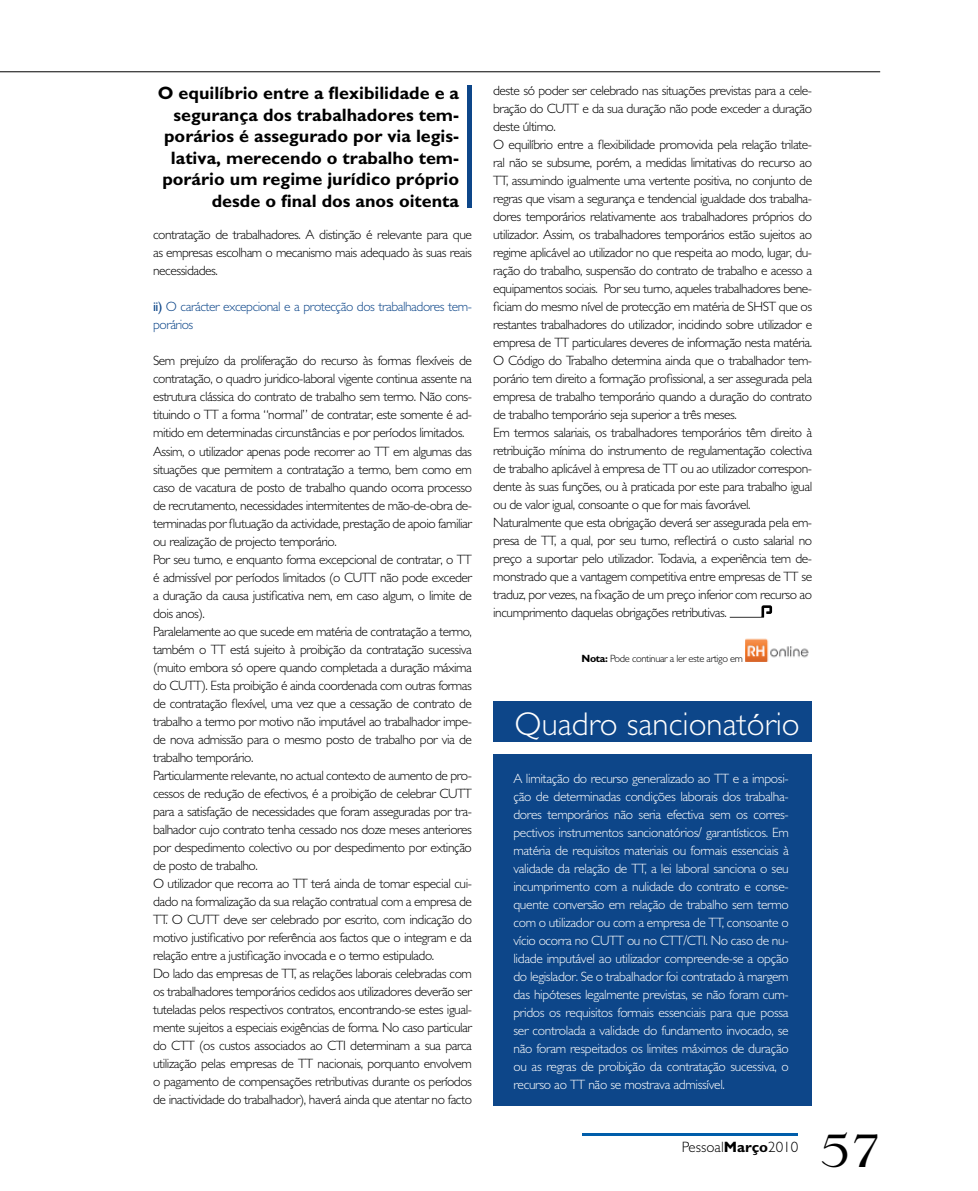
<style>
.page{position:relative;width:978px;height:1191px;background:#fff}
.page>*{position:absolute;margin:0;border:0;box-sizing:border-box;transform-origin:0 0}
.t1{font:45px "Lingwood";color:#000}
.t2{font:300 33px "Gentle Sans";color:#fff}
.t3{font:700 18px/21.6px "Gentle Sans";color:#000;text-align:right}
.t4{font:300 15px "Gentle Sans";color:#000}
.t5{font:300 13.5px/18px "Gentle Sans";letter-spacing:-.035em;color:#000}
.t6{font:300 13.5px/18px "Gentle Sans";letter-spacing:-.025em;color:#fff;text-align:justify}
.t7{font:300 13.5px/18px "Gentle Sans";letter-spacing:-.035em;color:#0d4689}
.t8{font:300 10.5px "Gentle Sans";letter-spacing:-.035em;color:#000}
.s1{font-weight:400}
.s2{font-weight:700}
</style>
<div class="page">
<svg style="left:730px;top:605px;width:42px;height:12px"></svg>
<hr style="left:0;top:71px;width:880px;height:1px;background:#000">
<hr style="left:468px;top:85px;width:4px;height:123px;background:#0d4689">
<div style="left:493px;top:754px;width:319px;height:352px;background:#0d4689"></div>
<div style="left:493px;top:701px;width:319px;height:41px;background:#0d4689"></div>
<hr style="left:582px;top:1133px;width:216px;height:2px;background:#005daa">
<img style="left:745px;top:638px;width:64px;height:24px">
<h3 class="t3" style="left:158px;top:82px;width:303px">O equilíbrio entre a flexibilidade e a segurança dos trabalhadores tem&shy;porários é assegurado por via legis&shy;lativa, merecendo o trabalho tem&shy;porário um regime jurídico próprio desde o final dos anos oitenta</h3>
<p class="t5" style="left:153px;top:226px;width:320px;text-align:justify">contratação de trabalhadores. A distinção é relevante para que as empresas escolham o mecanismo mais adequado às suas reais necessidades.</p>
<p class="t7" style="left:153px;top:298px;width:320px"><span class="s1">ii)</span> O carácter excepcional e a protecção dos trabalhadores tem&shy;porários</p>
<p class="t5" style="left:153px;top:352px;width:320px">Sem prejuízo da proliferação do recurso às formas flexíveis de contratação, o quadro juridico-laboral vigente continua assente na estrutura clássica do contrato de trabalho sem termo. Não cons&shy;tituindo o TT a forma “normal” de contratar, este somente é ad&shy;mitido em determinadas circunstâncias e por períodos limitados.<br>Assim, o utilizador apenas pode recorrer ao TT em algumas das situações que permitem a contratação a termo, bem como em caso de vacatura de posto de trabalho quando ocorra processo de recrutamento, necessidades intermitentes de mão-de-obra de&shy;terminadas por flutuação da actividade, prestação de apoio familiar ou realização de projecto temporário.<br>Por seu turno, e enquanto forma excepcional de contratar, o TT é admissível por períodos limitados (o CUTT não pode exceder a duração da causa justificativa nem, em caso algum, o limite de dois anos).<br>Paralelamente ao que sucede em matéria de contratação a termo, também o TT está sujeito à proibição da contratação sucessiva (muito embora só opere quando completada a duração máxima do CUTT). Esta proibição é ainda coordenada com outras formas de contratação flexível, uma vez que a cessação de contrato de trabalho a termo por motivo não imputável ao trabalhador impe&shy;de nova admissão para o mesmo posto de trabalho por via de trabalho temporário.<br>Particularmente relevante, no actual contexto de aumento de pro&shy;cessos de redução de efectivos, é a proibição de celebrar CUTT para a satisfação de necessidades que foram asseguradas por tra&shy;balhador cujo contrato tenha cessado nos doze meses anteriores por despedimento colectivo ou por despedimento por extinção de posto de trabalho.<br>O utilizador que recorra ao TT terá ainda de tomar especial cui&shy;dado na formalização da sua relação contratual com a empresa de TT. O CUTT deve ser celebrado por escrito, com indicação do motivo justificativo por referência aos factos que o integram e da relação entre a justificação invocada e o termo estipulado.<br>Do lado das empresas de TT, as relações laborais celebradas com os trabalhadores temporários cedidos aos utilizadores deverão ser tuteladas pelos respectivos contratos, encontrando-se estes igual&shy;mente sujeitos a especiais exigências de forma. No caso particular do CTT (os custos associados ao CTI determinam a sua parca utilização pelas empresas de TT nacionais, porquanto envolvem o pagamento de compensações retributivas durante os períodos de inactividade do trabalhador), haverá ainda que atentar no facto</p>
<p class="t5" style="left:493px;top:82px;width:320px">deste só poder ser celebrado nas situações previstas para a cele&shy;bração do CUTT e da sua duração não pode exceder a duração deste último.<br>O equilíbrio entre a flexibilidade promovida pela relação trilate&shy;ral não se subsume, porém, a medidas limitativas do recurso ao TT, assumindo igualmente uma vertente positiva, no conjunto de regras que visam a segurança e tendencial igualdade dos trabalha&shy;dores temporários relativamente aos trabalhadores próprios do utilizador. Assim, os trabalhadores temporários estão sujeitos ao regime aplicável ao utilizador no que respeita ao modo, lugar, du&shy;ração do trabalho, suspensão do contrato de trabalho e acesso a equipamentos sociais. Por seu turno, aqueles trabalhadores bene&shy;ficiam do mesmo nível de protecção em matéria de SHST que os restantes trabalhadores do utilizador, incidindo sobre utilizador e empresa de TT particulares deveres de informação nesta matéria.<br>O Código do Trabalho determina ainda que o trabalhador tem&shy;porário tem direito a formação profissional, a ser assegurada pela empresa de trabalho temporário quando a duração do contrato de trabalho temporário seja superior a três meses.<br>Em termos salariais, os trabalhadores temporários têm direito à retribuição mínima do instrumento de regulamentação colectiva de trabalho aplicável à empresa de TT ou ao utilizador correspon&shy;dente às suas funções, ou à praticada por este para trabalho igual ou de valor igual, consoante o que for mais favorável.<br>Naturalmente que esta obrigação deverá ser assegurada pela em&shy;presa de TT, a qual, por seu turno, reflectirá o custo salarial no preço a suportar pelo utilizador. Todavia, a experiência tem de&shy;monstrado que a vantagem competitiva entre empresas de TT se traduz, por vezes, na fixação de um preço inferior com recurso ao incumprimento daquelas obrigações retributivas.</p>
<p class="t8" style="left:582px;top:652px;width:163px"><span class="s2">Nota:</span> Pode continuar a ler este artigo em</p>
<h2 class="t2" style="left:514px;top:704px;width:287px">Quadro sancionatório</h2>
<p class="t6" style="left:513px;top:769px;width:277px">A limitação do recurso generalizado ao TT e a imposi&shy;ção de determinadas condições laborais dos trabalha&shy;dores temporários não seria efectiva sem os corres&shy;pectivos instrumentos sancionatórios/ garantísticos. Em matéria de requisitos materiais ou formais essenciais à validade da relação de TT, a lei laboral sanciona o seu incumprimento com a nulidade do contrato e conse&shy;quente conversão em relação de trabalho sem termo com o utilizador ou com a empresa de TT, consoante o vício ocorra no CUTT ou no CTT/CTI. No caso de nu&shy;lidade imputável ao utilizador compreende-se a opção do legislador. Se o trabalhador foi contratado à margem das hipóteses legalmente previstas, se não foram cum&shy;pridos os requisitos formais essenciais para que possa ser controlada a validade do fundamento invocado, se não foram respeitados os limites máximos de duração ou as regras de proibição da contratação sucessiva, o recurso ao TT não se mostrava admissível.</p>
<p class="t4" style="left:682px;top:1137px;width:118px">Pessoal<span class="s2">Março</span>2010</p>
<h1 class="t1" style="left:822px;top:1125px;width:61px">57</h1>
</div>
